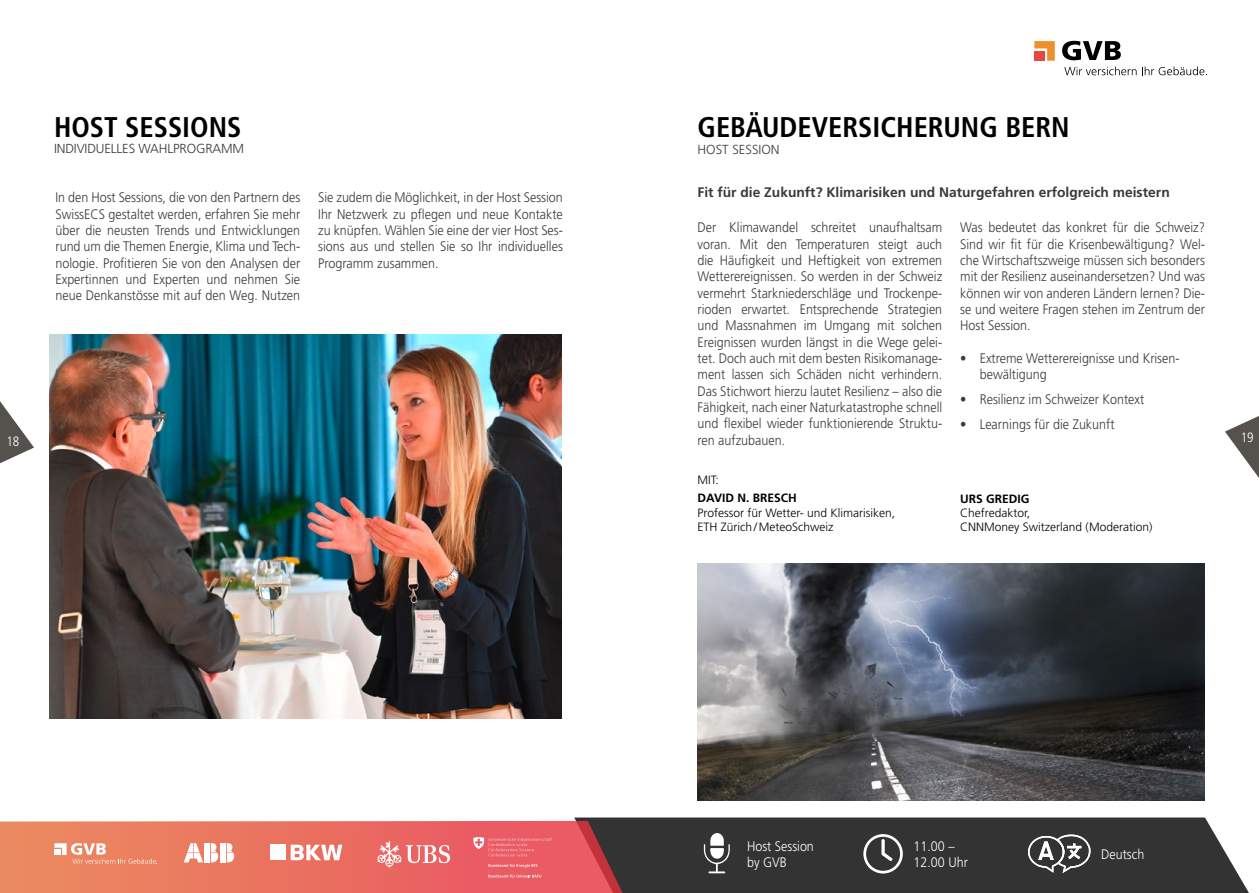
<style>
.page{position:relative;width:1259px;height:893px;background:#fff}
.page>*{position:absolute;margin:0;border:0;box-sizing:border-box;transform-origin:0 0}
.t1{font:700 condensed 28.5px "Frutiger LT Std";color:#000}
.t2{font:300 13.8px/16.4px "Frutiger LT Std";color:#3d3833;text-align:justify;scale:.91 1}
.t3{font:700 13.8px "Frutiger LT Std";color:#3d3833}
.t4{font:300 13.8px/16.5px "Frutiger LT Std";color:#fff;scale:.91 1}
.t5{font:300 condensed 13.5px "Frutiger LT Std";color:#fff}
.t6{font:300 13.05px "Frutiger LT Std";letter-spacing:-.01em;color:#3d3833}
.t7{font:300 12px/14.4px "Frutiger LT Std";color:#000}
.t8{font:700 12px "Frutiger LT Std";color:#000}
</style>
<div class="page">
<div style="left:574px;top:817px;width:675px;height:76px;background:#333"></div>
<svg style="left:0;top:821px;width:630px;height:72px;background:#e16d5f"></svg>
<img style="left:697px;top:563px;width:508px;height:238px">
<div style="left:220px;top:843px;width:6px;height:9px;background:#fff"></div>
<div style="left:220px;top:853px;width:6px;height:9px;background:#fff"></div>
<svg style="left:227px;top:843px;width:7px;height:19px"></svg>
<svg style="left:184px;top:843px;width:19px;height:19px"></svg>
<div style="left:205px;top:843px;width:5px;height:9px;background:#fff"></div>
<div style="left:205px;top:853px;width:5px;height:9px;background:#fff"></div>
<svg style="left:211px;top:843px;width:7px;height:19px"></svg>
<div style="left:270px;top:845px;width:16px;height:15px;background:#fff"></div>
<svg style="left:291px;top:845px;width:51px;height:15px"></svg>
<svg style="left:377px;top:841px;width:73px;height:26px"></svg>
<svg style="left:863px;top:834px;width:40px;height:39px"></svg>
<svg style="left:704px;top:833px;width:26px;height:40px"></svg>
<svg style="left:1027px;top:834px;width:63px;height:39px"></svg>
<svg style="left:1062px;top:41px;width:58px;height:19px"></svg>
<svg style="left:1064px;top:67px;width:72px;height:8px"></svg>
<svg style="left:1142px;top:67px;width:65px;height:8px"></svg>
<svg style="left:1034px;top:41px;width:20px;height:20px"></svg>
<svg style="left:488px;top:874px;width:53px;height:3px"></svg>
<svg style="left:473px;top:837px;width:79px;height:19px;background:#ec6c74"></svg>
<svg style="left:488px;top:864px;width:49px;height:4px"></svg>
<svg style="left:54px;top:843px;width:104px;height:21px;background:#ee9b80"></svg>
<img style="left:49px;top:334px;width:512px;height:385px">
<svg style="left:0;top:401px;width:34px;height:63px"></svg>
<svg style="left:1225px;top:416px;width:34px;height:62px"></svg>
<h1 class="t1" style="left:54px;top:110px;width:85px">HOST SESSI</h1>
<h1 class="t1" style="left:190px;top:110px;width:50px">ONS</h1>
<p class="t6" style="left:54px;top:141px;width:192px">INDIVIDUELLES WAHLPROGRAMM</p>
<h1 class="t1" style="left:697px;top:110px;width:248px">GEBÄUDEVERSICHERUNG</h1>
<h1 class="t1" style="left:1005px;top:110px;width:47px">BERN</h1>
<p class="t6" style="left:697px;top:142px;width:74px">HOST SESSION</p>
<p class="t3" style="left:697px;top:184px;width:474px">Fit für die Zukunft? Klimarisiken und Naturgefahren erfolgreich meistern</p>
<p class="t2" style="left:55px;top:190px;width:270px">In den Host Sessions, die von den Partnern des SwissECS gestaltet werden, erfahren Sie mehr über die neusten Trends und Entwicklungen rund um die Themen Energie, Klima und Tech&shy;nologie. Profitieren Sie von den Analysen der Expertinnen und Experten und nehmen Sie neue Denkanstösse mit auf den Weg. Nutzen</p>
<p class="t2" style="left:318px;top:190px;width:270px">Sie zudem die Möglichkeit, in der Host Session Ihr Netzwerk zu pflegen und neue Kontakte zu knüpfen. Wählen Sie eine der vier Host Ses&shy;sions aus und stellen Sie so Ihr individuelles Programm zusammen.</p>
<p class="t2" style="left:697px;top:220px;width:270px">Der Klimawandel schreitet unaufhaltsam voran. Mit den Temperaturen steigt auch die Häufigkeit und Heftigkeit von extremen Wetterereignissen. So werden in der Schweiz vermehrt Starkniederschläge und Trockenpe&shy;rioden erwartet. Entsprechende Strategien und Massnahmen im Umgang mit solchen Ereignissen wurden längst in die Wege gelei&shy;tet. Doch auch mit dem besten Risikomanage&shy;ment lassen sich Schäden nicht verhindern.<br>Das Stichwort hierzu lautet Resilienz – also die Fähigkeit, nach einer Naturkatastrophe schnell und flexibel wieder funktionierende Struktu&shy;ren aufzubauen.</p>
<p class="t2" style="left:960px;top:220px;width:270px">Was bedeutet das konkret für die Schweiz?<br>Sind wir fit für die Krisenbewältigung? Wel&shy;che Wirtschaftszweige müssen sich besonders mit der Resilienz auseinandersetzen? Und was können wir von anderen Ländern lernen? Die&shy;se und weitere Fragen stehen im Zentrum der Host Session.</p>
<p class="t2" style="left:979px;top:350px;width:221px;text-indent:-20px">• Extreme Wetterereignisse und Krisen&shy;bewältigung</p>
<p class="t2" style="left:960px;top:392px;width:204px">• Resilienz im Schweizer Kontext</p>
<p class="t2" style="left:960px;top:416px;width:171px">• Learnings für die Zukunft</p>
<p class="t5" style="left:6px;top:434px;width:14px">18</p>
<p class="t5" style="left:1240px;top:430px;width:14px">19</p>
<p class="t7" style="left:697px;top:472px;width:23px">MIT:</p>
<p class="t8" style="left:697px;top:491px;width:9px">Dav</p>
<p class="t8" style="left:722px;top:491px;width:76px">id N. Bresch</p>
<p class="t7" style="left:697px;top:505px;width:199px">Professor für Wetter- und Klimarisiken,<br>ETH Zürich /MeteoSchweiz</p>
<p class="t8" style="left:960px;top:491px;width:69px">Urs Gredig</p>
<p class="t7" style="left:960px;top:506px;width:194px">Chefredaktor,<br>CNN Money Switzerland (Moderation)</p>
<p class="t4" style="left:747px;top:838px;width:75px">Host Session by GVB</p>
<p class="t4" style="left:913px;top:838px;width:61px">11.00 –<br>12.00 Uhr</p>
<p class="t4" style="left:1101px;top:846px;width:49px">Deutsch</p>
</div>
